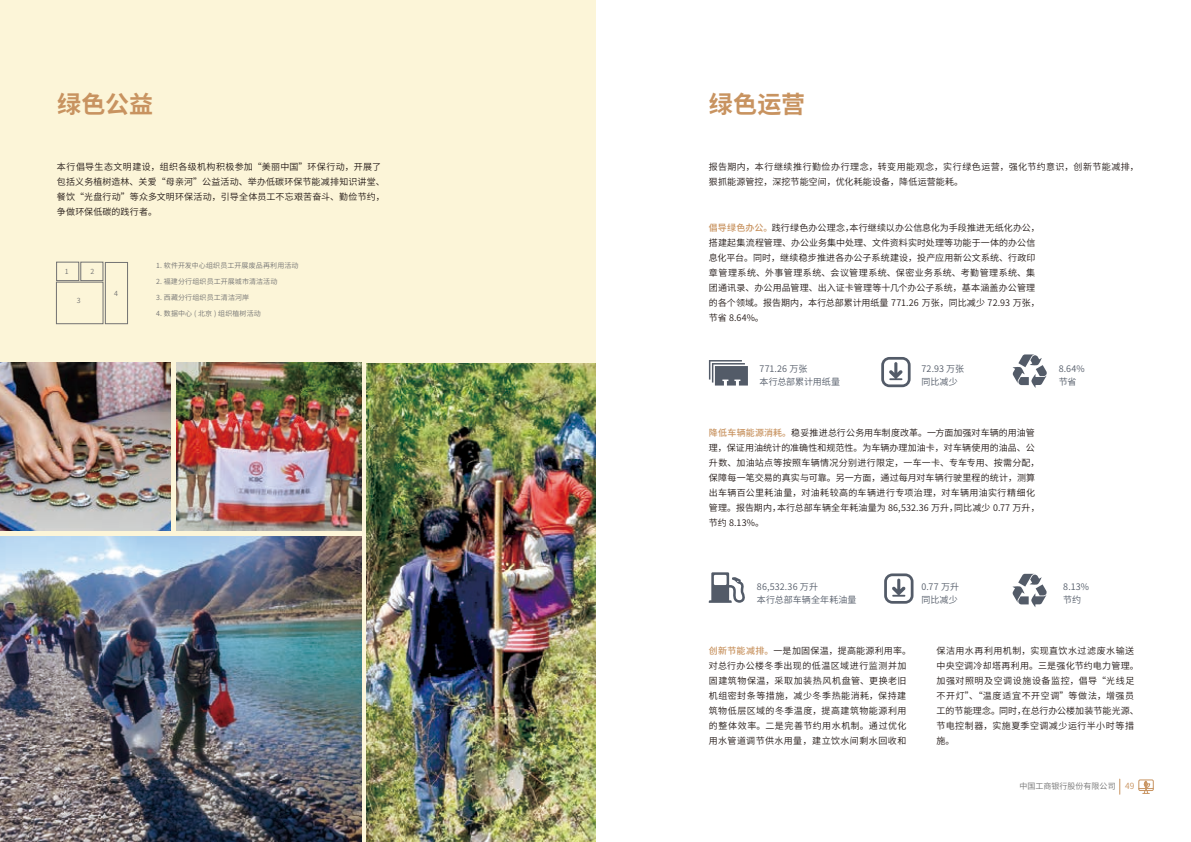
<style>
.page{position:relative;width:1191px;height:842px;background:#fff}
.page>*{position:absolute;margin:0;border:0;box-sizing:border-box;transform-origin:0 0}
.t1{font:700 24px "Source Han Sans CN";color:#c89360}
.t2{font:9px/15px "Source Han Sans CN";letter-spacing:.03em;color:#231916}
.t3{font:9px/15px "Source Han Sans CN";letter-spacing:.05em;color:#231916}
.t4{font:9px/13px "Source Han Sans CN";letter-spacing:.01em;color:#535b68}
.t5{font:8px "Source Han Sans CN";color:#727272}
.t6{font:7px "Source Han Sans CN";letter-spacing:.02em;color:#727272}
.s1{font-weight:500;color:#c89360}
.s2{font-size:8.5px;color:#c89360}
</style>
<div class="page">
<div style="left:0;top:0;width:595px;height:842px;background:#fcf5d8"></div>
<div style="left:56px;top:282px;width:47px;height:42px;border:1px solid #727272"></div>
<div style="left:56px;top:262px;width:23px;height:19px;border:1px solid #727272"></div>
<div style="left:81px;top:262px;width:22px;height:19px;border:1px solid #727272"></div>
<div style="left:105px;top:262px;width:23px;height:62px;border:1px solid #727272"></div>
<div style="left:1138px;top:780px;width:15px;height:11px;border:1px solid #c89360"></div>
<svg style="left:1138px;top:781px;width:15px;height:13px"></svg>
<img style="left:366px;top:363px;width:229px;height:479px">
<img style="left:0;top:536px;width:361px;height:306px">
<img style="left:0;top:363px;width:170px;height:167px">
<img style="left:176px;top:362px;width:185px;height:169px">
<svg style="left:1119px;top:779px;width:1px;height:15px"></svg>
<svg style="left:881px;top:357px;width:29px;height:30px"></svg>
<svg style="left:709px;top:572px;width:36px;height:31px"></svg>
<svg style="left:709px;top:360px;width:39px;height:25px"></svg>
<svg style="left:884px;top:573px;width:29px;height:31px"></svg>
<svg style="left:1012px;top:354px;width:35px;height:34px"></svg>
<svg style="left:1012px;top:574px;width:34px;height:33px"></svg>
<h1 class="t1" style="left:57px;top:90px;width:97px">绿色公益</h1>
<p class="t2" style="left:57px;top:160px;width:329px">本行倡导生态文明建设，组织各级机构积极参加“美丽中国”环保行动，开展了包括义务植树造林、关爱“母亲河”公益活动、举办低碳环保节能减排知识讲堂、餐饮“光盘行动”等众多文明环保活动，引导全体员工不忘艰苦奋斗、勤俭节约，争做环保低碳的践行者。</p>
<p class="t6" style="left:65px;top:267px;width:5px">1</p>
<p class="t6" style="left:90px;top:267px;width:5px">2</p>
<p class="t6" style="left:77px;top:296px;width:5px">3</p>
<p class="t6" style="left:114px;top:289px;width:5px">4</p>
<p class="t6" style="left:156px;top:262px;width:144px">1. 软件开发中心组织员工开展废品再利用活动</p>
<p class="t6" style="left:156px;top:278px;width:123px">2. 福建分行组织员工开展城市清洁活动</p>
<p class="t6" style="left:156px;top:294px;width:95px">3. 西藏分行组织员工清洁河岸</p>
<p class="t6" style="left:156px;top:310px;width:106px">4. 数据中心 ( 北京 ) 组织植树活动</p>
<h1 class="t1" style="left:709px;top:90px;width:98px">绿色运营</h1>
<p class="t2" style="left:709px;top:160px;width:431px">报告期内，本行继续推行勤俭办行理念，转变用能观念，实行绿色运营，强化节约意识，创新节能减排，狠抓能源管控，深挖节能空间，优化耗能设备，降低运营能耗。</p>
<p class="t2" style="left:709px;top:220px;width:332px"><span class="s1">倡导绿色办公。</span>践行绿色办公理念，本行继续以办公信息化为手段推进无纸化办公，搭建起集流程管理、办公业务集中处理、文件资料实时处理等功能于一体的办公信息化平台。同时，继续稳步推进各办公子系统建设，投产应用新公文系统、行政印章管理系统、外事管理系统、会议管理系统、保密业务系统、考勤管理系统、集团通讯录、办公用品管理、出入证卡管理等十几个办公子系统，基本涵盖办公管理的各个领域。报告期内，本行总部累计用纸量 771.26 万张，同比减少 72.93 万张，节省 8.64%。</p>
<p class="t4" style="left:759px;top:362px;width:82px">771.26 万张<br>本行总部累计用纸量</p>
<p class="t4" style="left:921px;top:362px;width:44px">72.93 万张同比减少</p>
<p class="t4" style="left:1058px;top:362px;width:27px">8.64%节省</p>
<p class="t2" style="left:709px;top:425px;width:332px"><span class="s1">降低车辆能源消耗。</span>稳妥推进总行公务用车制度改革。一方面加强对车辆的用油管理，保证用油统计的准确性和规范性。为车辆办理加油卡，对车辆使用的油品、公升数、加油站点等按照车辆情况分别进行限定，一车一卡、专车专用、按需分配，保障每一笔交易的真实与可靠。另一方面，通过每月对车辆行驶里程的统计，测算出车辆百公里耗油量，对油耗较高的车辆进行专项治理，对车辆用油实行精细化管理。报告期内，本行总部车辆全年耗油量为 86,532.36 万升，同比减少 0.77 万升，节约 8.13%。</p>
<p class="t4" style="left:757px;top:580px;width:101px">86,532.36 万升<br>本行总部车辆全年耗油量</p>
<p class="t4" style="left:921px;top:580px;width:39px">0.77 万升同比减少</p>
<p class="t4" style="left:1063px;top:580px;width:27px">8.13%节约</p>
<p class="t3" style="left:709px;top:643px;width:204px"><span class="s1">创新节能减排。</span>一是加固保温，提高能源利用率。对总行办公楼冬季出现的低温区域进行监测并加固建筑物保温，采取加装热风机盘管、更换老旧机组密封条等措施，减少冬季热能消耗，保持建筑物低层区域的冬季温度，提高建筑物能源利用的整体效率。二是完善节约用水机制。通过优化用水管道调节供水用量，建立饮水间剩水回收和</p>
<p class="t3" style="left:936px;top:643px;width:204px">保洁用水再利用机制，实现直饮水过滤废水输送中央空调冷却塔再利用。三是强化节约电力管理。加强对照明及空调设施设备监控，倡导“光线足不开灯”、“温度适宜不开空调”等做法，增强员工的节能理念。同时，在总行办公楼加装节能光源、节电控制器，实施夏季空调减少运行半小时等措施。</p>
<p class="t5" style="left:1019px;top:782px;width:116px">中国工商银行股份有限公司 <span class="s2">49</span></p>
</div>
